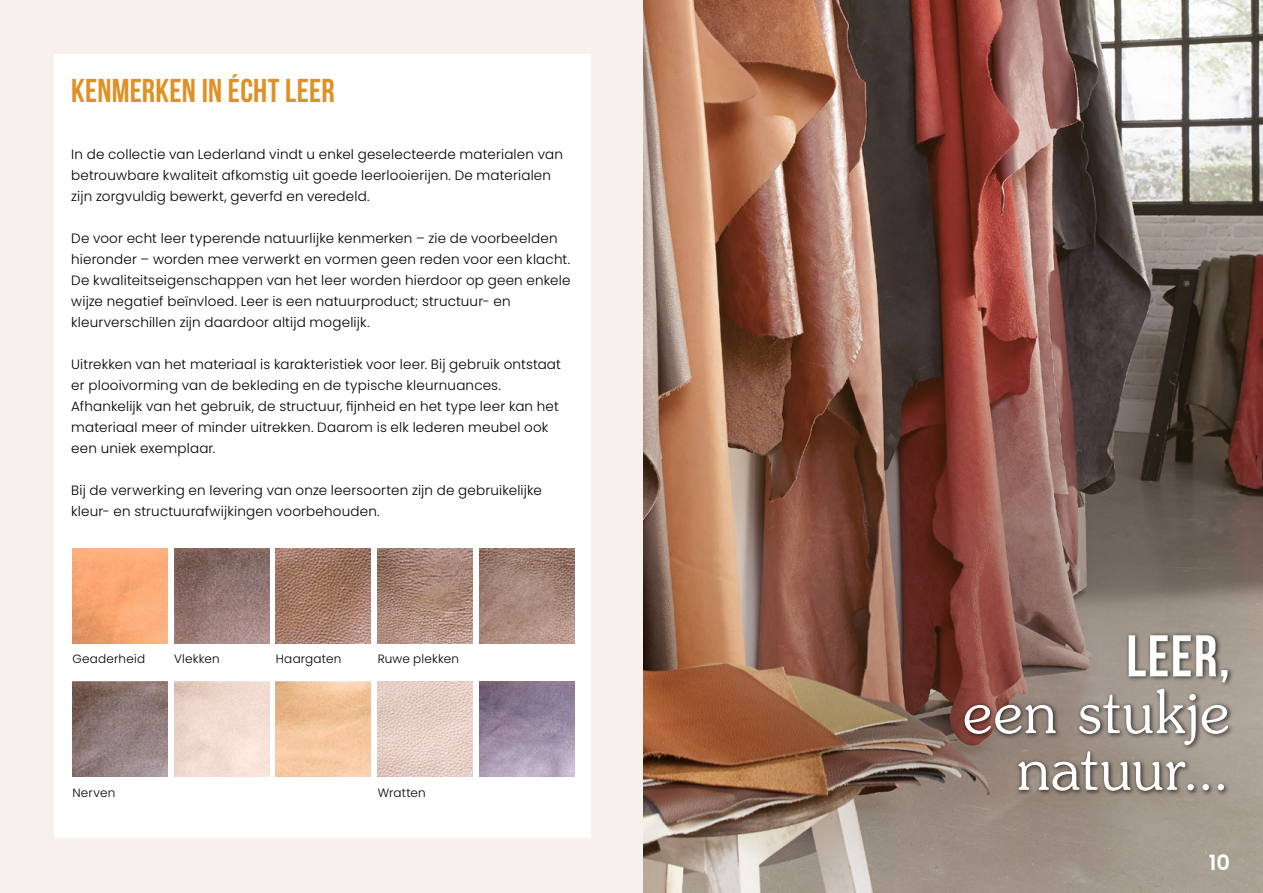
<style>
.page{position:relative;width:1263px;height:893px;background:#f7f0ed}
.page>*{position:absolute;margin:0;border:0;box-sizing:border-box;transform-origin:0 0}
.t1{font:300 58.65px/56.7px "Souvenir";letter-spacing:.02em;color:#fff;text-align:right}
.t2{font:700 58.65px "Bebas Neue";color:#fff}
.t3{font:700 33px "Bebas Neue";letter-spacing:.005em;color:#de9124}
.t4{font:600 21px "Poppins";color:#fff}
.t5{font:300 13.5px/21px "Poppins";letter-spacing:.015em;color:#000}
.t6{font:300 12px "Poppins";letter-spacing:.02em;color:#000}
</style>
<div class="page">
<div style="left:55px;top:55px;width:536px;height:783px;background:#fff"></div>
<img style="left:72px;top:549px;width:95px;height:95px">
<img style="left:72px;top:682px;width:95px;height:95px">
<img style="left:174px;top:549px;width:95px;height:95px">
<img style="left:276px;top:549px;width:95px;height:95px">
<img style="left:276px;top:682px;width:95px;height:95px">
<img style="left:378px;top:549px;width:95px;height:95px">
<img style="left:378px;top:682px;width:95px;height:95px">
<img style="left:479px;top:549px;width:95px;height:95px">
<img style="left:479px;top:682px;width:95px;height:95px">
<img style="left:643px;top:0;width:620px;height:893px">
<div style="left:962px;top:632px;width:272px;height:165px;background:#000;opacity:.75"></div>
<h2 class="t3" style="left:71px;top:73px;width:265px">KENMERKEN IN ÉCHT LEER</h2>
<p class="t5" style="left:71px;top:144px;width:493px">In de collectie van Lederland vindt u enkel geselecteerde materialen van betrouwbare kwaliteit afkomstig uit goede leerlooierijen. De materialen zijn zorgvuldig bewerkt, geverfd en veredeld.</p>
<p class="t5" style="left:71px;top:228px;width:501px">De voor echt leer typerende natuurlijke kenmerken – zie de voorbeelden hieronder – worden mee verwerkt en vormen geen reden voor een klacht.<br>De kwaliteitseigenschappen van het leer worden hierdoor op geen enkele wijze negatief beïnvloed. Leer is een natuurproduct; structuur- en kleurverschillen zijn daardoor altijd mogelijk.</p>
<p class="t5" style="left:71px;top:354px;width:491px">Uitrekken van het materiaal is karakteristiek voor leer. Bij gebruik ontstaat er plooivorming van de bekleding en de typische kleurnuances.<br>Afhankelijk van het gebruik, de structuur, fijnheid en het type leer kan het materiaal meer of minder uitrekken. Daarom is elk lederen meubel ook een uniek exemplaar.</p>
<p class="t5" style="left:71px;top:480px;width:472px">Bij de verwerking en levering van onze leersoorten zijn de gebruikelijke kleur- en structuurafwijkingen voorbehouden.</p>
<p class="t6" style="left:72px;top:652px;width:74px">Geaderheid</p>
<p class="t6" style="left:174px;top:652px;width:47px">Vlekken</p>
<p class="t6" style="left:276px;top:652px;width:67px">Haargaten</p>
<p class="t6" style="left:378px;top:652px;width:83px">Ruwe plekken</p>
<p class="t6" style="left:72px;top:786px;width:44px">Nerven</p>
<p class="t6" style="left:378px;top:786px;width:50px">Wratten</p>
<h1 class="t2" style="left:1126px;top:624px;width:105px">LEER,</h1>
<h1 class="t1" style="left:963px;top:684px;width:268px">een stukje natuur...</h1>
<h3 class="t4" style="left:1209px;top:851px;width:23px">10</h3>
</div>
